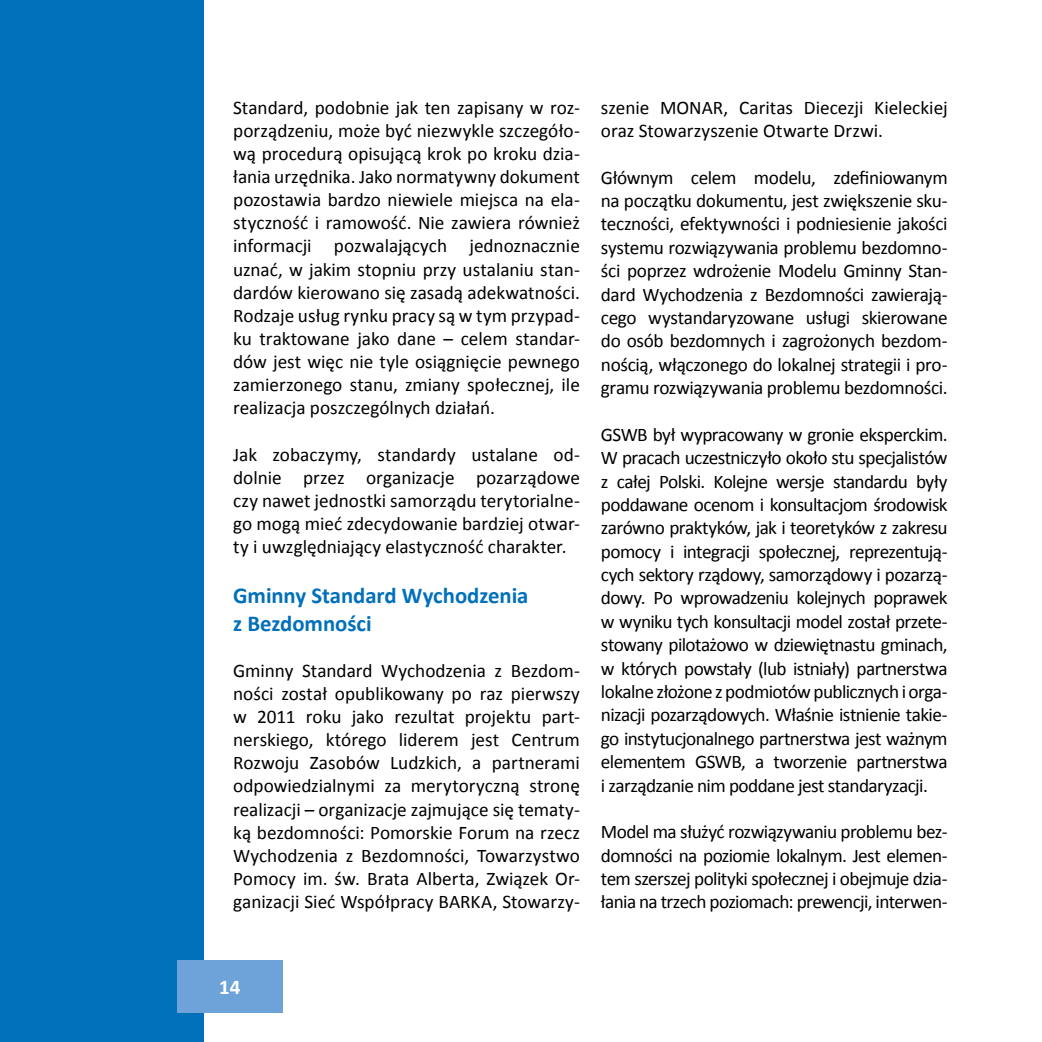
<style>
.page{position:relative;width:1042px;height:1042px;background:#fff}
.page>*{position:absolute;margin:0;border:0;box-sizing:border-box;transform-origin:0 0}
.t1{font:700 22.75px/27.3px "Calibri";letter-spacing:-.005em;color:#0070ba}
.t2{font:700 21px "Calibri";color:#fff}
.t3{font:19.25px/23.4px "Calibri";letter-spacing:-.005em;color:#000;text-align:justify}
</style>
<div class="page">
<div style="left:0;top:0;width:203px;height:1042px;background:#0070ba"></div>
<div style="left:177px;top:960px;width:106px;height:52px;background:#6da3d8"></div>
<p class="t3" style="left:233px;top:95px;width:348px">Standard, podobnie jak ten zapisany w roz&shy;porządzeniu, może być niezwykle szczegóło&shy;wą procedurą opisującą krok po kroku dzia&shy;łania urzędnika. Jako normatywny dokument pozostawia bardzo niewiele miejsca na ela&shy;styczność i ramowość. Nie zawiera również informacji pozwalających jednoznacznie uznać, w jakim stopniu przy ustalaniu stan&shy;dardów kierowano się zasadą adekwatności.<br>Rodzaje usług rynku pracy są w tym przypad&shy;ku traktowane jako dane – celem standar&shy;dów jest więc nie tyle osiągnięcie pewnego zamierzonego stanu, zmiany społecznej, ile realizacja poszczególnych działań.</p>
<p class="t3" style="left:233px;top:442px;width:348px">Jak zobaczymy, standardy ustalane od&shy;dolnie przez organizacje pozarządowe czy nawet jednostki samorządu terytorialne&shy;go mogą mieć zdecydowanie bardziej otwar&shy;ty i uwzględniający elastyczność charakter.</p>
<p class="t1" style="left:233px;top:581px;width:297px">Gminny Standard Wychodzenia z Bezdomności</p>
<p class="t3" style="left:233px;top:658px;width:348px">Gminny Standard Wychodzenia z Bezdom&shy;ności został opublikowany po raz pierwszy w 2011 roku jako rezultat projektu part&shy;nerskiego, którego liderem jest Centrum Rozwoju Zasobów Ludzkich, a partnerami odpowiedzialnymi za merytoryczną stronę realizacji – organizacje zajmujące się tematy&shy;ką bezdomności: Pomorskie Forum na rzecz Wychodzenia z Bezdomności, Towarzystwo Pomocy im. św. Brata Alberta, Związek Or&shy;ganizacji Sieć Współpracy BARKA, Stowarzy-</p>
<p class="t3" style="left:601px;top:95px;width:348px">szenie MONAR, Caritas Diecezji Kieleckiej oraz Stowarzyszenie Otwarte Drzwi.</p>
<p class="t3" style="left:601px;top:165px;width:348px">Głównym celem modelu, zdefiniowanym na początku dokumentu, jest zwiększenie sku&shy;teczności, efektywności i podniesienie jakości systemu rozwiązywania problemu bezdomno&shy;ści poprzez wdrożenie Modelu Gminny Stan&shy;dard Wychodzenia z Bezdomności zawierają&shy;cego wystandaryzowane usługi skierowane do osób bezdomnych i zagrożonych bezdom&shy;nością, włączonego do lokalnej strategii i pro&shy;gramu rozwiązywania problemu bezdomności.</p>
<p class="t3" style="left:601px;top:422px;width:348px">GSWB był wypracowany w gronie eksperckim.<br>W pracach uczestniczyło około stu specjalistów z całej Polski. Kolejne wersje standardu były poddawane ocenom i konsultacjom środowisk zarówno praktyków, jak i teoretyków z zakresu pomocy i integracji społecznej, reprezentują&shy;cych sektory rządowy, samorządowy i pozarzą&shy;dowy. Po wprowadzeniu kolejnych poprawek w wyniku tych konsultacji model został przete&shy;stowany pilotażowo w dziewiętnastu gminach, w których powstały (lub istniały) partnerstwa lokalne złożone z podmiotów publicznych i orga&shy;nizacji pozarządowych. Właśnie istnienie takie&shy;go instytucjonalnego partnerstwa jest ważnym elementem GSWB, a tworzenie partnerstwa i zarządzanie nim poddane jest standaryzacji.</p>
<p class="t3" style="left:601px;top:819px;width:348px">Model ma służyć rozwiązywaniu problemu bez&shy;domności na poziomie lokalnym. Jest elemen&shy;tem szerszej polityki społecznej i obejmuje dzia&shy;łania na trzech poziomach: prewencji, interwen-</p>
<p class="t2" style="left:219px;top:972px;width:23px">14</p>
</div>
